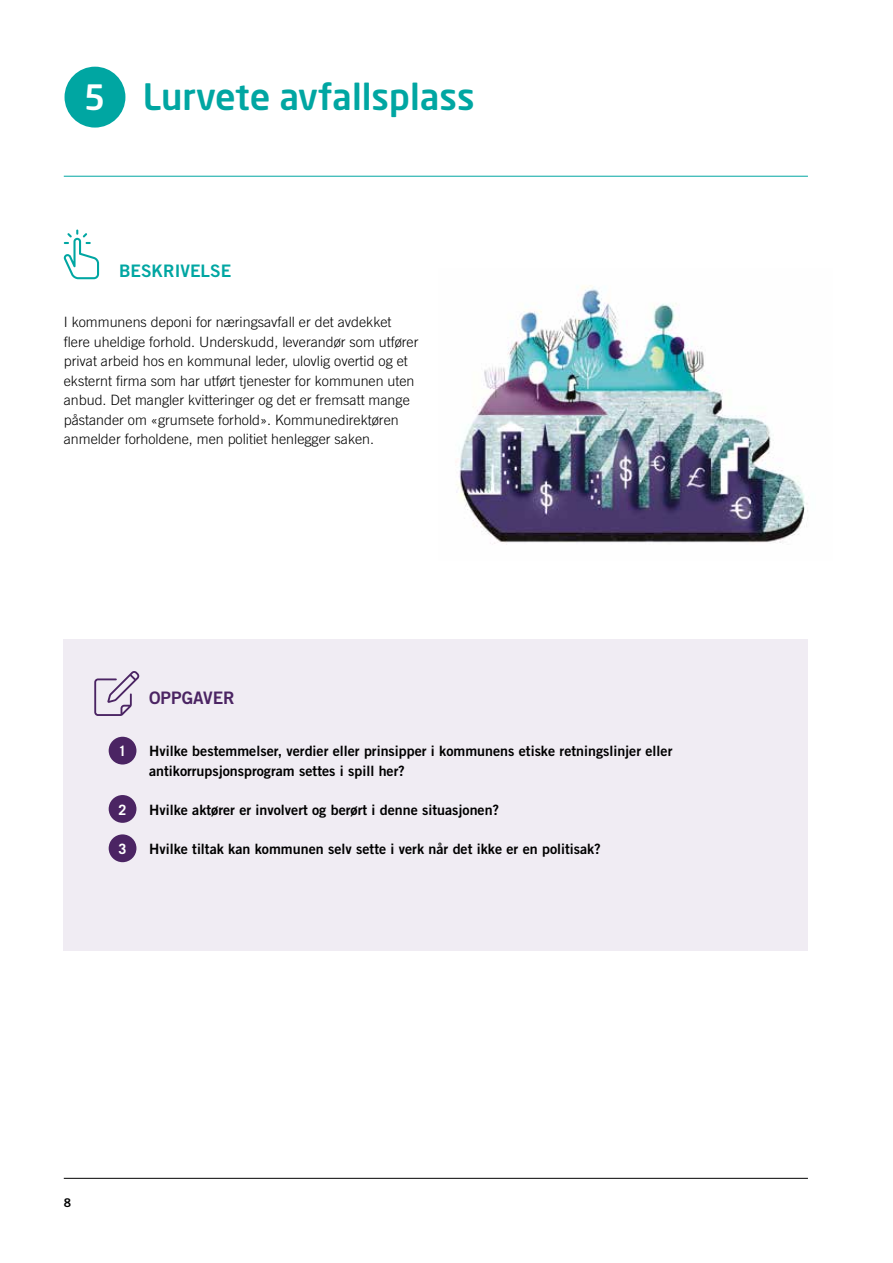
<style>
.page{position:relative;width:893px;height:1263px;background:#fff}
.page>*{position:absolute;margin:0;border:0;box-sizing:border-box;transform-origin:0 0}
.t1{font:500 36px "Neo Sans Std";color:#00a6a2}
.t2{font:500 34.5px "Neo Sans Std";color:#fff}
.t3{font:17.25px "Trade Gothic LT Bold Two";color:#00a6a2}
.t4{font:17.25px "Trade Gothic LT Bold Two";color:#4b2463}
.t5{font:300 14.25px/19.5px "Trade Gothic LT";color:#000}
.t6{font:14.25px/19.5px "Trade Gothic LT Bold Two";color:#000}
.t7{font:700 14.25px "Trade Gothic LT";color:#fff}
.t8{font:12px "Trade Gothic LT Bold Two";color:#000}
</style>
<div class="page">
<hr style="left:64px;top:1178px;width:744px;height:1px;background:#000">
<div style="left:64px;top:639px;width:744px;height:312px;background:#f0ecf3"></div>
<svg style="left:94px;top:671px;width:46px;height:45px"></svg>
<hr style="left:64px;top:176px;width:744px;height:1px;background:#00a6a2">
<div style="left:109px;top:737px;width:27px;height:27px;background:#4b2463;border-radius:50%"></div>
<div style="left:109px;top:795px;width:27px;height:28px;background:#4b2463;border-radius:50%"></div>
<div style="left:109px;top:834px;width:27px;height:28px;background:#4b2463;border-radius:50%"></div>
<div style="left:65px;top:67px;width:60px;height:61px;background:#00a6a2;border-radius:50%"></div>
<svg style="left:64px;top:230px;width:35px;height:49px"></svg>
<img style="left:456px;top:285px;width:352px;height:260px">
<h2 class="t2" style="left:84px;top:76px;width:23px">5</h2>
<h1 class="t1" style="left:143px;top:74px;width:333px">Lurvete avfallsplass</h1>
<p class="t3" style="left:119px;top:260px;width:114px">BESKRIVELSE</p>
<p class="t5" style="left:64px;top:312px;width:356px">I kommunens deponi for næringsavfall er det avdekket flere uheldige forhold. Underskudd, leverandør som utfører privat arbeid hos en kommunal leder, ulovlig overtid og et eksternt firma som har utført tjenester for kommunen uten anbud. Det mangler kvitteringer og det er fremsatt mange påstander om «grumsete forhold». Kommunedirektøren anmelder forholdene, men politiet henlegger saken.</p>
<p class="t7" style="left:119px;top:742px;width:9px">1</p>
<p class="t7" style="left:119px;top:801px;width:9px">2</p>
<p class="t7" style="left:119px;top:840px;width:9px">3</p>
<p class="t4" style="left:149px;top:688px;width:87px">OPPGAVER</p>
<p class="t6" style="left:149px;top:741px;width:525px">Hvilke bestemmelser, verdier eller prinsipper i kommunens etiske retningslinjer eller antikorrupsjonsprogram settes i spill her?</p>
<p class="t6" style="left:149px;top:799px;width:351px">Hvilke aktører er involvert og berørt i denne situasjonen?</p>
<p class="t6" style="left:149px;top:838px;width:453px">Hvilke tiltak kan kommunen selv sette i verk når det ikke er en politisak?</p>
<p class="t8" style="left:64px;top:1195px;width:9px">8</p>
</div>
